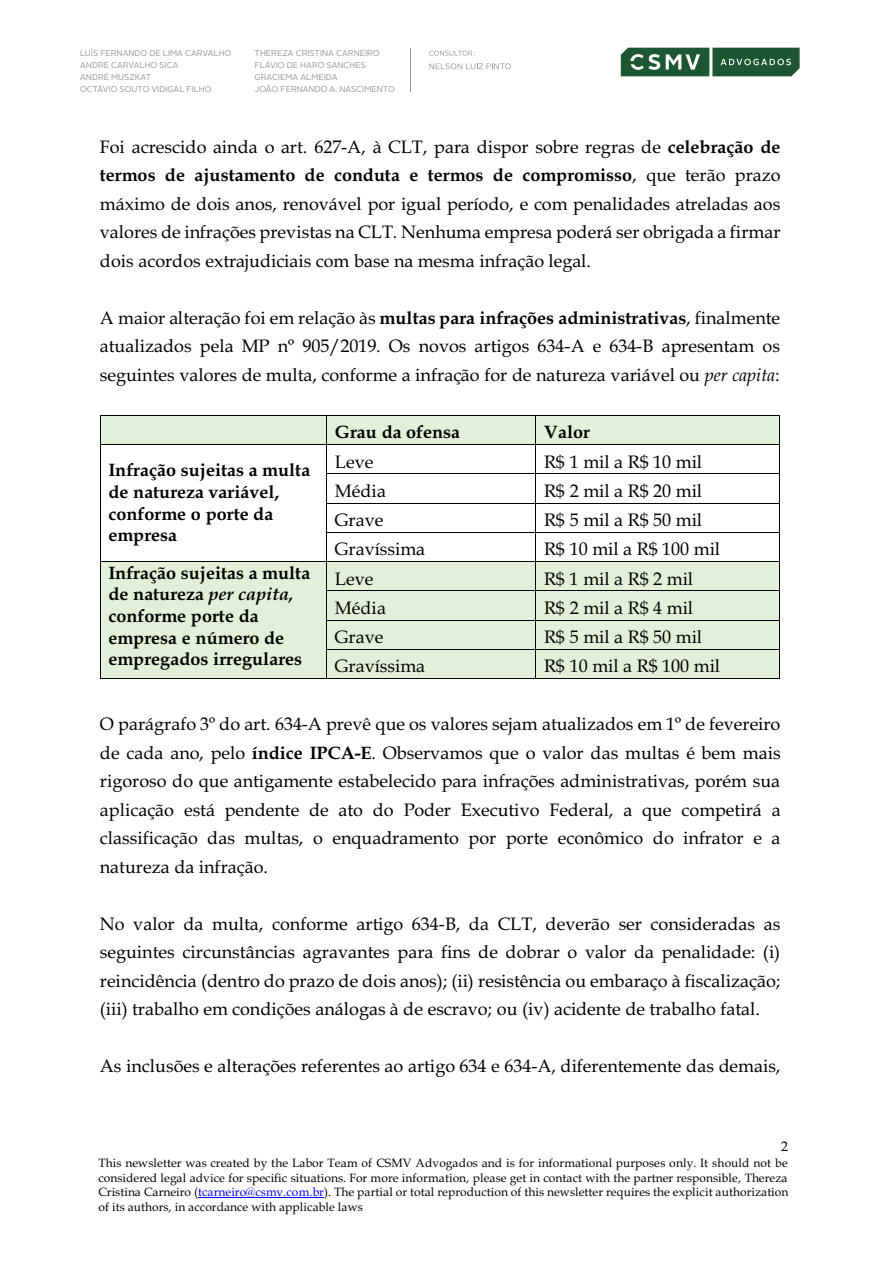
<style>
.page{position:relative;width:893px;height:1263px;background:#fff}
.page>*{position:absolute;margin:0;border:0;box-sizing:border-box;transform-origin:0 0}
.t1{font:18px/28.5px "Book Antiqua";color:#000;text-align:justify}
.t2{font:700 18px/21.8px "Book Antiqua";color:#000}
.t3{font:13.65px "Book Antiqua";color:#000}
.t4{font:12px/14.7px "Book Antiqua";letter-spacing:.01em;color:#000;text-align:justify}
.t5{font:8.4px/12px "Alright Sans";color:#99999a}
.s1{font-weight:700}
.s2{font-style:italic}
.s3{color:#00f}
</style>
<div class="page">
<svg style="left:621px;top:48px;width:179px;height:28px;background:#3d6e4f"></svg>
<svg style="left:429px;top:51px;width:46px;height:5px"></svg>
<svg style="left:429px;top:63px;width:82px;height:6px"></svg>
<hr style="left:410px;top:48px;width:1px;height:44px;background:#99999a">
<hr style="left:198px;top:1197px;width:126px;height:1px;background:#00f">
<div style="left:101px;top:416px;width:226px;height:28px;background:#e2efd9"></div>
<div style="left:327px;top:416px;width:208px;height:28px;background:#e2efd9"></div>
<div style="left:536px;top:416px;width:244px;height:28px;background:#e2efd9"></div>
<hr style="left:101px;top:415px;width:225px;height:1px;background:#000">
<hr style="left:327px;top:415px;width:208px;height:1px;background:#000">
<hr style="left:536px;top:415px;width:244px;height:1px;background:#000">
<hr style="left:101px;top:444px;width:225px;height:1px;background:#000">
<hr style="left:327px;top:444px;width:208px;height:1px;background:#000">
<hr style="left:536px;top:444px;width:244px;height:1px;background:#000">
<hr style="left:327px;top:473px;width:208px;height:1px;background:#000">
<hr style="left:536px;top:473px;width:244px;height:1px;background:#000">
<hr style="left:327px;top:503px;width:208px;height:1px;background:#000">
<hr style="left:536px;top:503px;width:244px;height:1px;background:#000">
<hr style="left:327px;top:532px;width:208px;height:1px;background:#000">
<hr style="left:536px;top:532px;width:244px;height:1px;background:#000">
<div style="left:101px;top:562px;width:226px;height:116px;background:#e2efd9"></div>
<div style="left:327px;top:562px;width:208px;height:28px;background:#e2efd9"></div>
<div style="left:536px;top:562px;width:244px;height:28px;background:#e2efd9"></div>
<hr style="left:101px;top:561px;width:225px;height:1px;background:#000">
<hr style="left:327px;top:561px;width:208px;height:1px;background:#000">
<hr style="left:536px;top:561px;width:244px;height:1px;background:#000">
<div style="left:327px;top:591px;width:208px;height:29px;background:#e2efd9"></div>
<div style="left:536px;top:591px;width:244px;height:29px;background:#e2efd9"></div>
<hr style="left:327px;top:590px;width:208px;height:1px;background:#000">
<hr style="left:536px;top:590px;width:244px;height:1px;background:#000">
<div style="left:327px;top:620px;width:208px;height:29px;background:#e2efd9"></div>
<div style="left:536px;top:620px;width:244px;height:29px;background:#e2efd9"></div>
<hr style="left:327px;top:620px;width:208px;height:1px;background:#000">
<hr style="left:536px;top:620px;width:244px;height:1px;background:#000">
<div style="left:327px;top:650px;width:208px;height:28px;background:#e2efd9"></div>
<div style="left:536px;top:650px;width:244px;height:28px;background:#e2efd9"></div>
<hr style="left:327px;top:649px;width:208px;height:1px;background:#000">
<hr style="left:536px;top:649px;width:244px;height:1px;background:#000">
<svg style="left:100px;top:415px;width:1px;height:264px"></svg>
<hr style="left:101px;top:678px;width:225px;height:1px;background:#000">
<svg style="left:326px;top:415px;width:1px;height:264px"></svg>
<hr style="left:327px;top:678px;width:208px;height:1px;background:#000">
<svg style="left:535px;top:415px;width:1px;height:264px"></svg>
<hr style="left:536px;top:678px;width:244px;height:1px;background:#000">
<p class="t5" style="left:80px;top:47px;width:153px">LUÍS FERNANDO DE LIMA CARVALHO<br>ANDRÉ CARVALHO SICA<br>ANDRÉ MUSZKAT<br>OCTÁVIO SOUTO VIDIGAL FILHO</p>
<p class="t5" style="left:255px;top:47px;width:142px">THEREZA CRISTINA CARNEIRO<br>FLÁVIO DE HARO SANCHES<br>GRACIEMA ALMEIDA<br>JOÃO FERNANDO A. NASCIMENTO</p>
<p class="t1" style="left:100px;top:133px;width:682px">Foi acrescido ainda o art. 627-A, à CLT, para dispor sobre regras de <span class="s1">celebração de termos de ajustamento de conduta e termos de compromisso</span>, que terão prazo máximo de dois anos, renovável por igual período, e com penalidades atreladas aos valores de infrações previstas na CLT. Nenhuma empresa poderá ser obrigada a firmar dois acordos extrajudiciais com base na mesma infração legal.</p>
<p class="t1" style="left:100px;top:304px;width:682px">A maior alteração foi em relação às <span class="s1">multas para infrações administrativas</span>, finalmente atualizados pela MP nº 905/2019. Os novos artigos 634-A e 634-B apresentam os seguintes valores de multa, conforme a infração for de natureza variável ou <span class="s2">per capita</span>:</p>
<p class="t2" style="left:335px;top:421px;width:127px">Grau da ofensa</p>
<p class="t2" style="left:544px;top:421px;width:48px">Valor</p>
<p class="t2" style="left:108px;top:460px;width:203px">Infração sujeitas a multa de natureza variável, conforme o porte da empresa</p>
<p class="t1" style="left:335px;top:448px;width:40px">Leve</p>
<p class="t1" style="left:544px;top:448px;width:159px">R$ 1 mil a R$ 10 mil</p>
<p class="t1" style="left:335px;top:477px;width:53px">Média</p>
<p class="t1" style="left:544px;top:477px;width:159px">R$ 2 mil a R$ 20 mil</p>
<p class="t1" style="left:335px;top:506px;width:50px">Grave</p>
<p class="t1" style="left:544px;top:506px;width:159px">R$ 5 mil a R$ 50 mil</p>
<p class="t1" style="left:335px;top:535px;width:92px">Gravíssima</p>
<p class="t1" style="left:544px;top:535px;width:177px">R$ 10 mil a R$ 100 mil</p>
<p class="t2" style="left:108px;top:562px;width:203px">Infração sujeitas a multa de natureza <span class="s2">per capita, </span>conforme porte da empresa e número de empregados irregulares</p>
<p class="t1" style="left:335px;top:565px;width:40px">Leve</p>
<p class="t1" style="left:544px;top:565px;width:150px">R$ 1 mil a R$ 2 mil</p>
<p class="t1" style="left:335px;top:594px;width:53px">Média</p>
<p class="t1" style="left:544px;top:594px;width:150px">R$ 2 mil a R$ 4 mil</p>
<p class="t1" style="left:335px;top:623px;width:50px">Grave</p>
<p class="t1" style="left:544px;top:623px;width:159px">R$ 5 mil a R$ 50 mil</p>
<p class="t1" style="left:335px;top:652px;width:92px">Gravíssima</p>
<p class="t1" style="left:544px;top:652px;width:177px">R$ 10 mil a R$ 100 mil</p>
<p class="t1" style="left:100px;top:710px;width:682px">O parágrafo 3º do art. 634-A prevê que os valores sejam atualizados em 1º de fevereiro de cada ano, pelo <span class="s1">índice IPCA-E</span>. Observamos que o valor das multas é bem mais rigoroso do que antigamente estabelecido para infrações administrativas, porém sua aplicação está pendente de ato do Poder Executivo Federal, a que competirá a classificação das multas, o enquadramento por porte econômico do infrator e a natureza da infração.</p>
<p class="t1" style="left:100px;top:910px;width:682px">No valor da multa, conforme artigo 634-B, da CLT, deverão ser consideradas as seguintes circunstâncias agravantes para fins de dobrar o valor da penalidade: (i) reincidência (dentro do prazo de dois anos); (ii) resistência ou embaraço à fiscalização; (iii) trabalho em condições análogas à de escravo; ou (iv) acidente de trabalho fatal.</p>
<p class="t1" style="left:100px;top:1052px;width:682px">As inclusões e alterações referentes ao artigo 634 e 634-A, diferentemente das demais,</p>
<p class="t3" style="left:781px;top:1138px;width:8px">2</p>
<p class="t4" style="left:99px;top:1155px;width:691px">This newsletter was created by the Labor Team of CSMV Advogados and is for informational purposes only. It should not be considered legal advice for specific situations. For more information, please get in contact with the partner responsible, Thereza Cristina Carneiro (<span class="s3">tcarneiro@csmv.com.br</span>). The partial or total reproduction of this newsletter requires the explicit authorization of its authors, in accordance with applicable laws</p>
</div>
